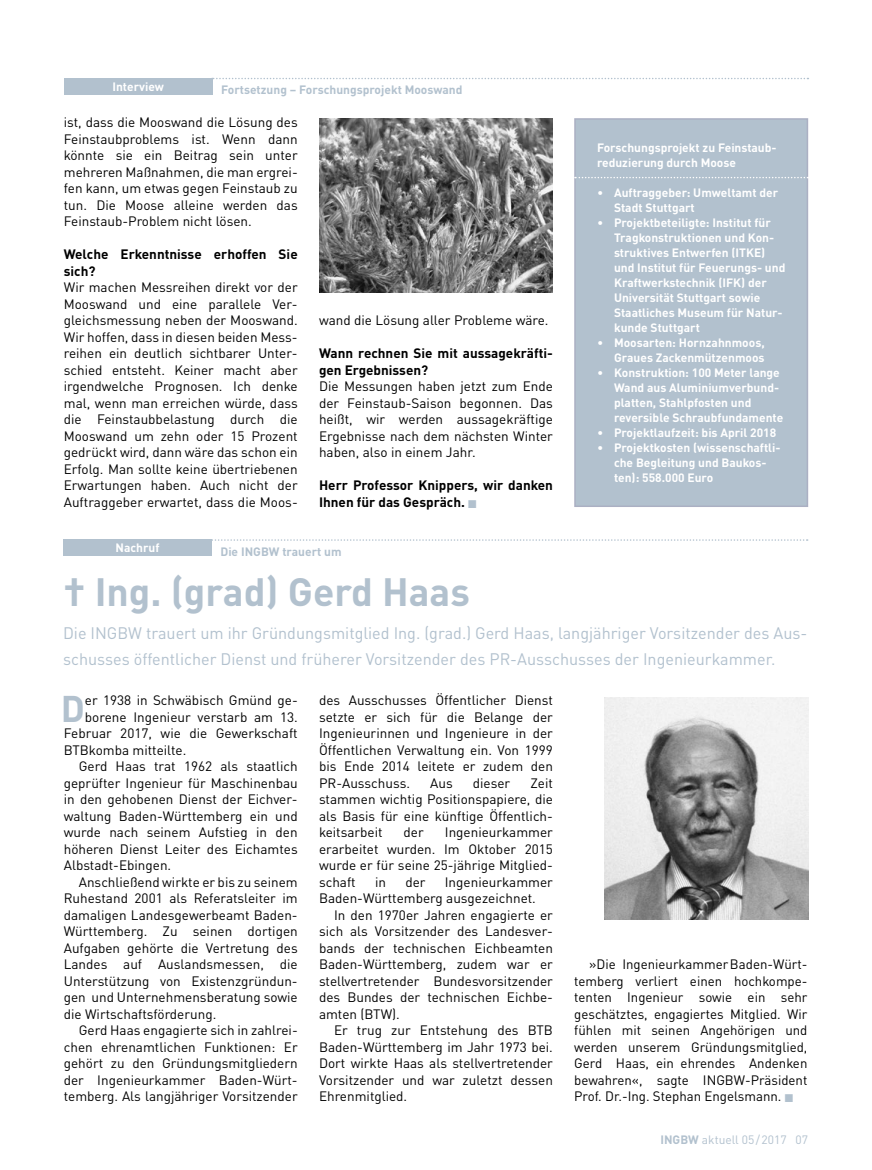
<style>
.page{position:relative;width:872px;height:1170px;background:#fff}
.page>*{position:absolute;margin:0;border:0;box-sizing:border-box;transform-origin:0 0}
.t1{font:700 39px "DINOT";color:#b2c1ce}
.t2{font:700 36.6px "DINOT";color:#b2c1ce}
.t3{font:16.5px/25.5px "DINOT";color:#b2c1ce}
.t4{font:13.5px/16.5px "DINOT";color:#000;text-align:justify}
.t5{font:700 13.5px/16.5px "DINOT";color:#000}
.t6{font:700 12px/15px "DINOT";color:#fff}
.t7{font:700 12px "DINOT";color:#b2c1ce}
.t8{font:12px "DINOT";color:#b2c1ce}
.s1{color:#b2c1ce}
.s2{font-weight:400}
.s3{font-weight:700}
</style>
<div class="page">
<div style="left:64px;top:78px;width:149px;height:16px;background:#b2c1ce"></div>
<svg style="left:213px;top:78px;width:595px;height:1px"></svg>
<img style="left:319px;top:118px;width:234px;height:174px">
<div style="left:575px;top:119px;width:232px;height:387px;background:#b2c1ce"></div>
<div style="left:574px;top:118px;width:234px;height:389px;border:2px solid #abb0c3"></div>
<svg style="left:212px;top:539px;width:595px;height:1px"></svg>
<div style="left:63px;top:539px;width:149px;height:16px;background:#b2c1ce"></div>
<img style="left:604px;top:697px;width:204px;height:222px">
<svg style="left:575px;top:177px;width:233px;height:1px"></svg>
<p class="t6" style="left:112px;top:78px;width:53px">Interview</p>
<p class="t4" style="left:64px;top:114px;width:235px">ist, dass die Mooswand die Lösung des Feinstaubproblems ist. Wenn dann könnte sie ein Beitrag sein unter mehreren Maßnahmen, die man ergrei&shy;fen kann, um etwas gegen Feinstaub zu tun. Die Moose alleine werden das Feinstaub-Problem nicht lösen.</p>
<p class="t5" style="left:64px;top:246px;width:235px">Welche Erkenntnisse erhoffen Sie sich?</p>
<p class="t4" style="left:64px;top:279px;width:235px">Wir machen Messreihen direkt vor der Mooswand und eine parallele Ver&shy;gleichsmessung neben der Mooswand.<br>Wir hoffen, dass in diesen beiden Mess&shy;reihen ein deutlich sichtbarer Unter&shy;schied entsteht. Keiner macht aber irgendwelche Prognosen. Ich denke mal, wenn man erreichen würde, dass die Feinstaubbelastung durch die Mooswand um zehn oder 15 Prozent gedrückt wird, dann wäre das schon ein Erfolg. Man sollte keine übertriebenen Erwartungen haben. Auch nicht der Auftraggeber erwartet, dass die Moos-</p>
<p class="t7" style="left:221px;top:82px;width:243px">Fortsetzung – Forschungsprojekt Mooswand</p>
<p class="t4" style="left:319px;top:312px;width:231px">wand die Lösung aller Probleme wäre.</p>
<p class="t5" style="left:319px;top:345px;width:235px">Wann rechnen Sie mit aussagekräfti&shy;gen Ergebnissen?</p>
<p class="t4" style="left:319px;top:378px;width:235px">Die Messungen haben jetzt zum Ende der Feinstaub-Saison begonnen. Das heißt, wir werden aussagekräftige Ergebnisse nach dem nächsten Winter haben, also in einem Jahr.</p>
<p class="t5" style="left:319px;top:477px;width:235px">Herr Professor Knippers, wir danken<br>Ihnen für das Gespräch. <span class="s1">■</span></p>
<p class="t6" style="left:115px;top:540px;width:46px">Nachruf</p>
<h1 class="t1" style="left:63px;top:566px;width:408px">† Ing. (grad) Gerd Haas</h1>
<p class="t7" style="left:220px;top:543px;width:123px">Die INGBW trauert um</p>
<p class="t6" style="left:597px;top:140px;width:181px">Forschungsprojekt zu Feinstaub&shy;reduzierung durch Moose</p>
<p class="t6" style="left:614px;top:185px;width:166px;text-indent:-17px"><span class="s2">•</span> Auftraggeber: Umweltamt der<br>Stadt Stuttgart</p>
<p class="t6" style="left:614px;top:215px;width:173px;text-indent:-17px"><span class="s2">•</span> Projektbeteiligte: Institut für<br>Tragkonstruktionen und Kon&shy;struktives Entwerfen (ITKE) und Institut für Feuerungs- und<br>Kraftwerkstechnik (IFK) der<br>Universität Stuttgart sowie<br>Staatliches Museum für Natur&shy;kunde Stuttgart</p>
<p class="t6" style="left:597px;top:335px;width:169px;text-align:right"><span class="s2">•</span> Moosarten: Hornzahnmoos,<br>Graues Zackenmützenmoos</p>
<p class="t6" style="left:614px;top:365px;width:171px;text-indent:-17px"><span class="s2">•</span> Konstruktion: 100 Meter lange<br>Wand aus Aluminiumverbund&shy;platten, Stahlpfosten und reversible Schraubfundamente</p>
<p class="t6" style="left:597px;top:425px;width:181px"><span class="s2">•</span> Projektlaufzeit: bis April 2018</p>
<p class="t6" style="left:614px;top:440px;width:168px;text-indent:-17px"><span class="s2">•</span> Projektkosten (wissenschaftli&shy;che Begleitung und Baukos&shy;ten): 558.000 Euro</p>
<p class="t3" style="left:63px;top:620px;width:746px">Die INGBW trauert um ihr Gründungsmitglied Ing. (grad.) Gerd Haas, langjähriger Vorsitzender des Aus&shy;schusses öffentlicher Dienst und früherer Vorsitzender des PR-Ausschusses der Ingenieurkammer.</p>
<h2 class="t2" style="left:61px;top:684px;width:26px">D</h2>
<p class="t4" style="left:85px;top:691px;width:214px">er 1938 in Schwäbisch Gmünd ge-</p>
<p class="t4" style="left:319px;top:691px;width:235px">des Ausschusses Öffentlicher Dienst setzte er sich für die Belange der Ingenieurinnen und Ingenieure in der Öffentlichen Verwaltung ein. Von 1999 bis Ende 2014 leitete er zudem den PR-Ausschuss.</p>
<p class="t4" style="left:85px;top:708px;width:214px">borene Ingenieur verstarb am 13.</p>
<p class="t4" style="left:64px;top:724px;width:235px">Februar 2017, wie die Gewerkschaft</p>
<p class="t4" style="left:64px;top:741px;width:124px">BTBkomba mitteilte.</p>
<p class="t4" style="left:79px;top:757px;width:220px">Gerd Haas trat 1962 als staatlich</p>
<p class="t4" style="left:64px;top:774px;width:235px">geprüfter Ingenieur für Maschinenbau</p>
<p class="t4" style="left:64px;top:790px;width:235px">in den gehobenen Dienst der Eichver-</p>
<p class="t4" style="left:64px;top:807px;width:235px">waltung Baden-Württemberg ein und</p>
<p class="t4" style="left:64px;top:823px;width:235px">wurde nach seinem Aufstieg in den</p>
<p class="t4" style="left:64px;top:840px;width:235px">höheren Dienst Leiter des Eichamtes</p>
<p class="t4" style="left:64px;top:856px;width:109px">Albstadt-Ebingen.</p>
<p class="t4" style="left:79px;top:873px;width:220px">Anschließend wirkte er bis zu seinem</p>
<p class="t4" style="left:64px;top:889px;width:235px">Ruhestand 2001 als Referatsleiter im</p>
<p class="t4" style="left:64px;top:906px;width:235px">damaligen Landesgewerbeamt Baden-</p>
<p class="t4" style="left:64px;top:922px;width:235px">Württemberg. Zu seinen dortigen</p>
<p class="t4" style="left:64px;top:939px;width:235px">Aufgaben gehörte die Vertretung des</p>
<p class="t4" style="left:64px;top:955px;width:235px">Landes auf Auslandsmessen, die</p>
<p class="t4" style="left:64px;top:972px;width:235px">Unterstützung von Existenzgründun-</p>
<p class="t4" style="left:64px;top:988px;width:235px">gen und Unternehmensberatung sowie</p>
<p class="t4" style="left:64px;top:1005px;width:154px">die Wirtschaftsförderung.</p>
<p class="t4" style="left:79px;top:1021px;width:220px">Gerd Haas engagierte sich in zahlrei-</p>
<p class="t4" style="left:64px;top:1038px;width:235px">chen ehrenamtlichen Funktionen: Er</p>
<p class="t4" style="left:64px;top:1054px;width:235px">gehört zu den Gründungsmitgliedern</p>
<p class="t4" style="left:64px;top:1071px;width:235px">der Ingenieurkammer Baden-Würt-</p>
<p class="t4" style="left:64px;top:1087px;width:235px">temberg. Als langjähriger Vorsitzender</p>
<p class="t4" style="left:319px;top:774px;width:235px;text-indent:211px">Zeit stammen wichtig Positionspapiere, die als Basis für eine künftige Öffentlich&shy;keitsarbeit</p>
<p class="t4" style="left:430px;top:774px;width:24px">Aus</p>
<p class="t4" style="left:473px;top:774px;width:39px">dieser</p>
<p class="t4" style="left:319px;top:823px;width:235px;text-indent:126px">Ingenieurkammer erarbeitet wurden. Im Oktober 2015 wurde er für seine 25-jährige Mitglied&shy;schaft</p>
<p class="t4" style="left:403px;top:823px;width:22px">der</p>
<p class="t4" style="left:319px;top:873px;width:235px;text-indent:126px">Ingenieurkammer<br>Baden-Württemberg ausgezeichnet.</p>
<p class="t4" style="left:319px;top:906px;width:235px;text-indent:15px">In den 1970er Jahren engagierte er sich als Vorsitzender des Landesver&shy;bands der technischen Eichbeamten Baden-Württemberg, zudem war er stellvertretender Bundesvorsitzender des Bundes der technischen Eichbe&shy;amten (BTW).</p>
<p class="t4" style="left:319px;top:1021px;width:235px;text-indent:15px">Er trug zur Entstehung des BTB Baden-Württemberg im Jahr 1973 bei.<br>Dort wirkte Haas als stellvertretender Vorsitzender und war zuletzt dessen Ehrenmitglied.</p>
<p class="t4" style="left:375px;top:873px;width:12px">in</p>
<p class="t4" style="left:405px;top:873px;width:22px">der</p>
<p class="t4" style="left:574px;top:955px;width:235px;text-indent:15px">»Die Ingenieurkammer Baden-Würt&shy;temberg verliert einen hochkompe&shy;tenten Ingenieur sowie ein sehr geschätztes, engagiertes Mitglied. Wir fühlen mit seinen Angehörigen und werden unserem Gründungsmitglied, Gerd Haas, ein ehrendes Andenken bewahren«, sagte INGBW-Präsident Prof. Dr.-Ing. Stephan Engelsmann. <span class="s1">■</span></p>
<p class="t8" style="left:660px;top:1131px;width:149px"><span class="s3">INGBW</span> aktuell 05/2017 07</p>
</div>
